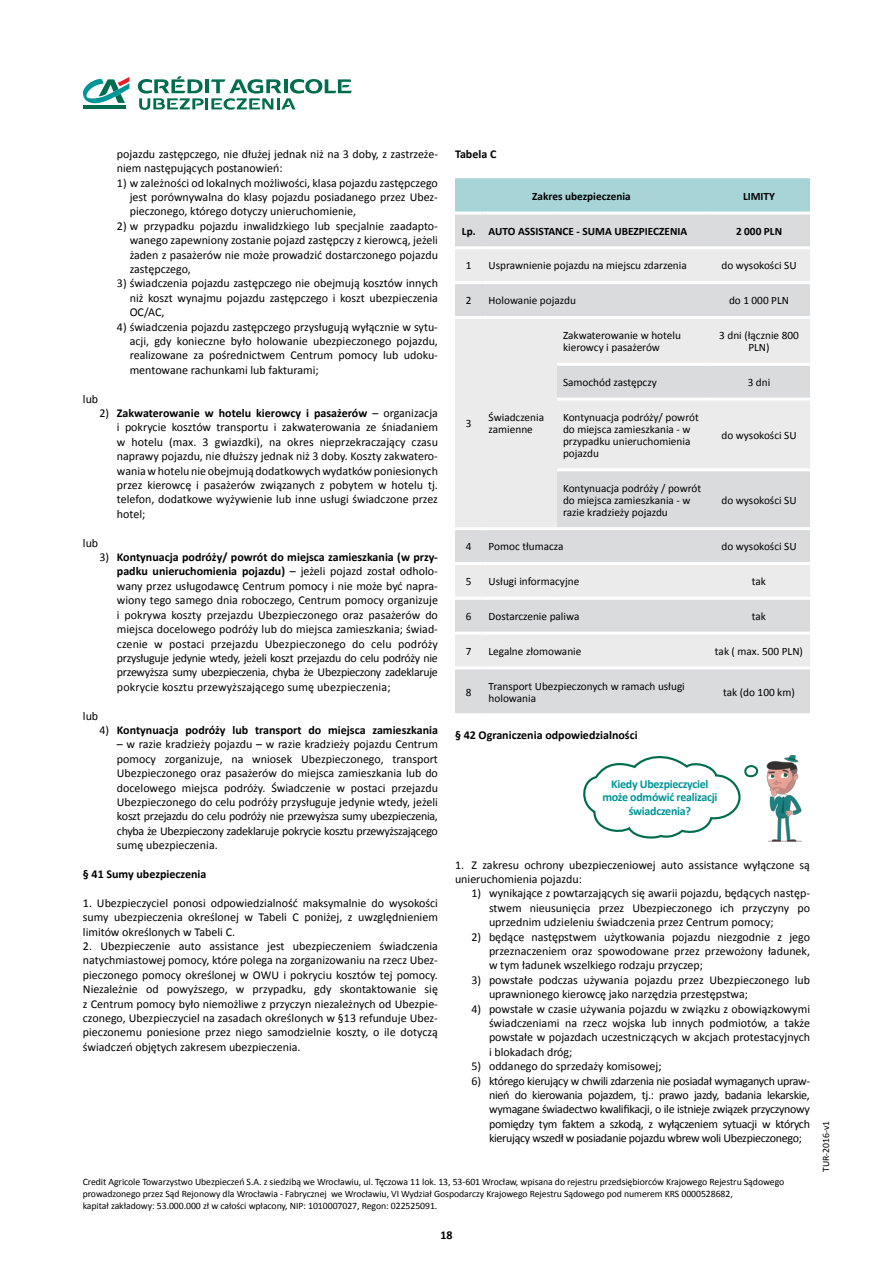
<style>
.page{position:relative;width:893px;height:1263px;background:#fff}
.page>*{position:absolute;margin:0;border:0;box-sizing:border-box;transform-origin:0 0}
.t1{font:12px/14.4px "Calibri";color:#000;text-align:justify}
.t2{font:700 12px "Calibri";color:#000}
.t3{font:700 12px/13.5px "Calibri";letter-spacing:-.025em;color:#009597;text-align:center}
.t4{font:11.25px/12px "Calibri";color:#000}
.t5{font:700 11.25px "Calibri";color:#000}
.t6{font:9.75px/11.7px "Calibri";letter-spacing:-.005em;color:#000}
.s1{font-weight:700}
.s2{font-weight:400}
</style>
<div class="page">
<svg style="left:83px;top:76px;width:727px;height:766px"></svg>
<p class="t1" style="left:83px;top:391px;width:17px">lub</p>
<p class="t1" style="left:117px;top:147px;width:323px">pojazdu zastępczego, nie dłużej jednak niż na 3 doby, z zastrzeże&shy;niem następujących postanowień:</p>
<p class="t1" style="left:130px;top:175px;width:310px;text-indent:-13px">1) w zależności od lokalnych możliwości, klasa pojazdu zastępczego jest porównywalna do klasy pojazdu posiadanego przez Ubez&shy;pieczonego, którego dotyczy unieruchomienie,</p>
<p class="t1" style="left:130px;top:219px;width:310px;text-indent:-13px">2) w przypadku pojazdu inwalidzkiego lub specjalnie zaadapto&shy;wanego zapewniony zostanie pojazd zastępczy z kierowcą, jeżeli żaden z pasażerów nie może prowadzić dostarczonego pojazdu zastępczego,</p>
<p class="t1" style="left:130px;top:276px;width:310px;text-indent:-13px">3) świadczenia pojazdu zastępczego nie obejmują kosztów innych niż koszt wynajmu pojazdu zastępczego i koszt ubezpieczenia OC/AC,</p>
<p class="t1" style="left:130px;top:319px;width:310px;text-indent:-13px">4) świadczenia pojazdu zastępczego przysługują wyłącznie w sytu&shy;acji, gdy konieczne było holowanie ubezpieczonego pojazdu, realizowane za pośrednictwem Centrum pomocy lub udoku&shy;mentowane rachunkami lub fakturami;</p>
<p class="t1" style="left:117px;top:406px;width:323px;text-indent:-18px">2) <span class="s1">Zakwaterowanie w hotelu kierowcy i pasażerów</span> – organizacja i pokrycie kosztów transportu i zakwaterowania ze śniadaniem w hotelu (max. 3 gwiazdki), na okres nieprzekraczający czasu naprawy pojazdu, nie dłuższy jednak niż 3 doby. Koszty zakwatero&shy;wania w hotelu nie obejmują dodatkowych wydatków poniesionych przez kierowcę i pasażerów związanych z pobytem w hotelu tj. telefon, dodatkowe wyżywienie lub inne usługi świadczone przez hotel;</p>
<p class="t1" style="left:83px;top:535px;width:17px">lub</p>
<p class="t1" style="left:117px;top:550px;width:323px;text-indent:-18px">3) <span class="s1">Kontynuacja podróży/ powrót do miejsca zamieszkania (w przy&shy;padku unieruchomienia pojazdu)</span> – jeżeli pojazd został odholo&shy;wany przez usługodawcę Centrum pomocy i nie może być napra&shy;wiony tego samego dnia roboczego, Centrum pomocy organizuje i pokrywa koszty przejazdu Ubezpieczonego oraz pasażerów do miejsca docelowego podróży lub do miejsca zamieszkania; świad&shy;czenie w postaci przejazdu Ubezpieczonego do celu podróży przysługuje jedynie wtedy, jeżeli koszt przejazdu do celu podróży nie przewyższa sumy ubezpieczenia, chyba że Ubezpieczony zadeklaruje pokrycie kosztu przewyższającego sumę ubezpieczenia;</p>
<p class="t1" style="left:83px;top:708px;width:17px">lub</p>
<p class="t2" style="left:99px;top:722px;width:340px"><span class="s2">4)</span> Kontynuacja podróży lub transport do miejsca zamieszkania</p>
<p class="t1" style="left:117px;top:737px;width:323px">– w razie kradzieży pojazdu – w razie kradzieży pojazdu Centrum pomocy zorganizuje, na wniosek Ubezpieczonego, transport Ubezpieczonego oraz pasażerów do miejsca zamieszkania lub do docelowego miejsca podróży. Świadczenie w postaci przejazdu Ubezpieczonego do celu podróży przysługuje jedynie wtedy, jeżeli koszt przejazdu do celu podróży nie przewyższa sumy ubezpieczenia, chyba że Ubezpieczony zadeklaruje pokrycie kosztu przewyższającego sumę ubezpieczenia.</p>
<p class="t2" style="left:83px;top:866px;width:125px">§ 41 Sumy ubezpieczenia</p>
<p class="t1" style="left:83px;top:895px;width:357px">1. Ubezpieczyciel ponosi odpowiedzialność maksymalnie do wysokości sumy ubezpieczenia określonej w Tabeli C poniżej, z uwzględnieniem limitów określonych w Tabeli C.</p>
<p class="t1" style="left:83px;top:939px;width:357px">2. Ubezpieczenie auto assistance jest ubezpieczeniem świadczenia natychmiastowej pomocy, które polega na zorganizowaniu na rzecz Ubez&shy;pieczonego pomocy określonej w OWU i pokryciu kosztów tej pomocy.<br>Niezależnie od powyższego, w przypadku, gdy skontaktowanie się z Centrum pomocy było niemożliwe z przyczyn niezależnych od Ubezpie&shy;czonego, Ubezpieczyciel na zasadach określonych w §13 refunduje Ubez&shy;pieczonemu poniesione przez niego samodzielnie koszty, o ile dotyczą świadczeń objętych zakresem ubezpieczenia.</p>
<p class="t2" style="left:455px;top:146px;width:43px">Tabela C</p>
<p class="t5" style="left:532px;top:189px;width:100px">Zakres ubezpieczenia</p>
<p class="t5" style="left:743px;top:189px;width:34px">LIMITY</p>
<p class="t5" style="left:462px;top:224px;width:227px">Lp. AUTO ASSISTANCE - SUMA UBEZPIECZENIA</p>
<p class="t5" style="left:736px;top:224px;width:48px">2 000 PLN</p>
<p class="t4" style="left:466px;top:260px;width:7px">1</p>
<p class="t4" style="left:489px;top:260px;width:200px">Usprawnienie pojazdu na miejscu zdarzenia</p>
<p class="t4" style="left:721px;top:260px;width:77px">do wysokości SU</p>
<p class="t4" style="left:466px;top:295px;width:7px">2</p>
<p class="t4" style="left:489px;top:295px;width:89px">Holowanie pojazdu</p>
<p class="t4" style="left:729px;top:295px;width:62px">do 1 000 PLN</p>
<p class="t4" style="left:466px;top:418px;width:7px">3</p>
<p class="t4" style="left:489px;top:412px;width:57px">Świadczenia zamienne</p>
<p class="t4" style="left:563px;top:329px;width:119px">Zakwaterowanie w hotelu kierowcy i pasażerów</p>
<p class="t4" style="left:719px;top:329px;width:81px;text-align:center">3 dni (łącznie 800<br>PLN)</p>
<p class="t4" style="left:563px;top:376px;width:95px">Samochód zastępczy</p>
<p class="t4" style="left:748px;top:376px;width:24px">3 dni</p>
<p class="t4" style="left:563px;top:411px;width:137px">Kontynuacja podróży/ powrót do miejsca zamieszkania - w przypadku unieruchomienia pojazdu</p>
<p class="t4" style="left:721px;top:429px;width:77px">do wysokości SU</p>
<p class="t4" style="left:563px;top:482px;width:140px">Kontynuacja podróży / powrót do miejsca zamieszkania - w razie kradzieży pojazdu</p>
<p class="t4" style="left:721px;top:494px;width:77px">do wysokości SU</p>
<p class="t4" style="left:466px;top:541px;width:7px">4</p>
<p class="t4" style="left:489px;top:541px;width:76px">Pomoc tłumacza</p>
<p class="t4" style="left:721px;top:541px;width:77px">do wysokości SU</p>
<p class="t4" style="left:466px;top:575px;width:7px">5</p>
<p class="t4" style="left:489px;top:575px;width:92px">Usługi informacyjne</p>
<p class="t4" style="left:752px;top:575px;width:16px">tak</p>
<p class="t4" style="left:466px;top:610px;width:7px">6</p>
<p class="t4" style="left:489px;top:610px;width:92px">Dostarczenie paliwa</p>
<p class="t4" style="left:752px;top:610px;width:16px">tak</p>
<p class="t4" style="left:466px;top:645px;width:7px">7</p>
<p class="t4" style="left:489px;top:645px;width:94px">Legalne złomowanie</p>
<p class="t4" style="left:715px;top:645px;width:90px">tak ( max. 500 PLN)</p>
<p class="t4" style="left:466px;top:686px;width:7px">8</p>
<p class="t4" style="left:489px;top:680px;width:198px">Transport Ubezpieczonych w ramach usługi holowania</p>
<p class="t4" style="left:723px;top:686px;width:73px">tak (do 100 km)</p>
<p class="t2" style="left:455px;top:727px;width:184px">§ 42 Ograniczenia odpowiedzialności</p>
<p class="t3" style="left:602px;top:777px;width:117px">Kiedy Ubezpieczyciel może odmówić realizacji świadczenia?</p>
<p class="t1" style="left:455px;top:857px;width:357px">1. Z zakresu ochrony ubezpieczeniowej auto assistance wyłączone są unieruchomienia pojazdu:</p>
<p class="t1" style="left:489px;top:886px;width:323px;text-indent:-18px">1) wynikające z powtarzających się awarii pojazdu, będących następ&shy;stwem nieusunięcia przez Ubezpieczonego ich przyczyny po uprzednim udzieleniu świadczenia przez Centrum pomocy;</p>
<p class="t1" style="left:489px;top:929px;width:323px;text-indent:-18px">2) będące następstwem użytkowania pojazdu niezgodnie z jego przeznaczeniem oraz spowodowane przez przewożony ładunek, w tym ładunek wszelkiego rodzaju przyczep;</p>
<p class="t1" style="left:489px;top:973px;width:323px;text-indent:-18px">3) powstałe podczas używania pojazdu przez Ubezpieczonego lub uprawnionego kierowcę jako narzędzia przestępstwa;</p>
<p class="t1" style="left:489px;top:1001px;width:323px;text-indent:-18px">4) powstałe w czasie używania pojazdu w związku z obowiązkowymi świadczeniami na rzecz wojska lub innych podmiotów, a także powstałe w pojazdach uczestniczących w akcjach protestacyjnych i blokadach dróg;</p>
<p class="t1" style="left:471px;top:1059px;width:192px">5) oddanego do sprzedaży komisowej;</p>
<p class="t1" style="left:489px;top:1073px;width:323px;text-indent:-18px">6) którego kierujący w chwili zdarzenia nie posiadał wymaganych upraw&shy;nień do kierowania pojazdem, tj.: prawo jazdy, badania lekarskie, wymagane świadectwo kwalifikacji, o ile istnieje związek przyczynowy pomiędzy tym faktem a szkodą, z wyłączeniem sytuacji w których kierujący wszedł w posiadanie pojazdu wbrew woli Ubezpieczonego;</p>
<p class="t6" style="left:83px;top:1176px;width:703px">Credit Agricole Towarzystwo Ubezpieczeń S.A. z siedzibą we Wrocławiu, ul. Tęczowa 11 lok. 13, 53-601 Wrocław, wpisana do rejestru przedsiębiorców Krajowego Rejestru Sądowego prowadzonego przez Sąd Rejonowy dla Wrocławia - Fabrycznej we Wrocławiu, VI Wydział Gospodarczy Krajowego Rejestru Sądowego pod numerem KRS 0000528682,<br>kapitał zakładowy: 53.000.000 zł w całości wpłacony, NIP: 1010007027, Regon: 022525091.</p>
<p class="t2" style="left:440px;top:1227px;width:14px">18</p>
<p class="t6" style="left:820px;top:1172px;width:52px;rotate:-90deg">TUR-2016-v1</p>
</div>
